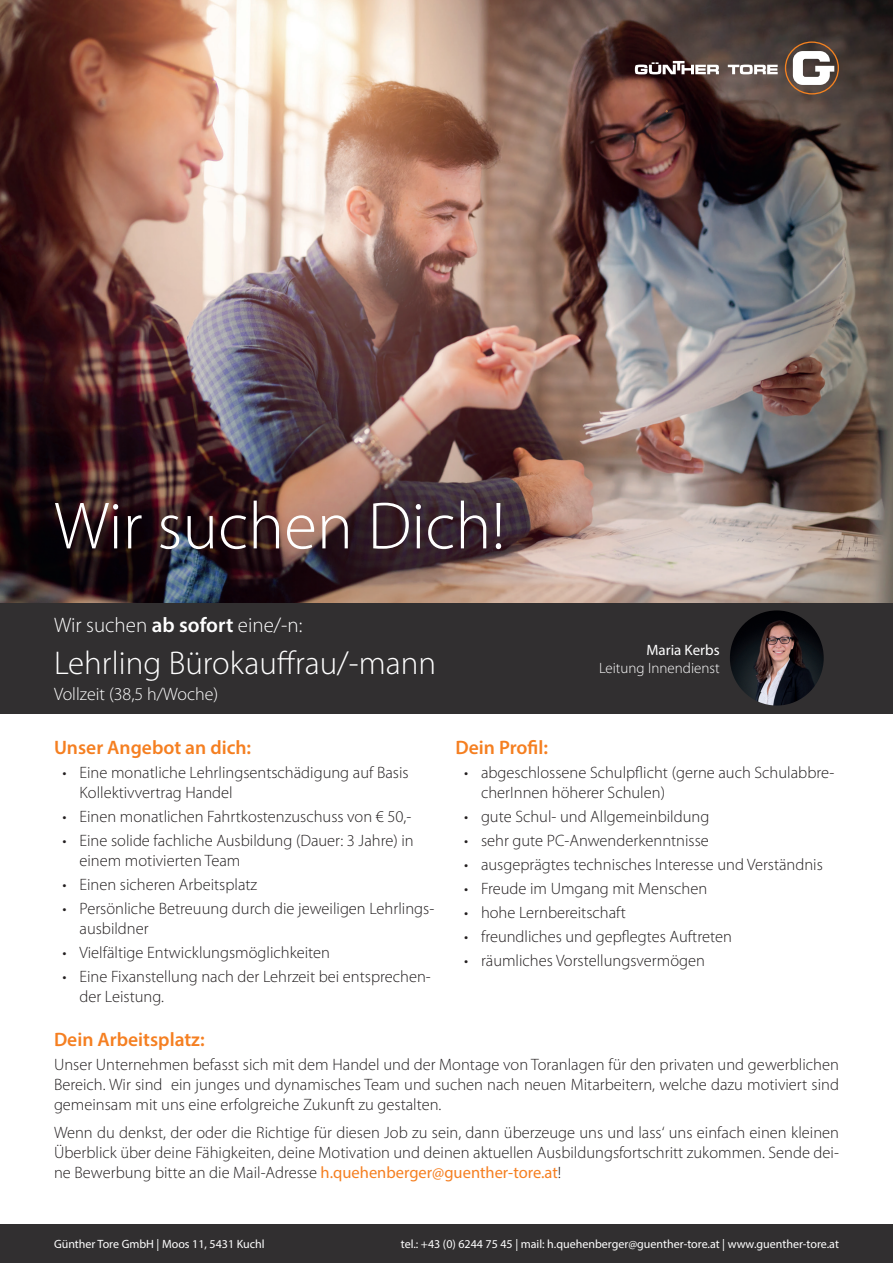
<style>
.page{position:relative;width:893px;height:1263px;background:#fff}
.page>*{position:absolute;margin:0;border:0;box-sizing:border-box;transform-origin:0 0}
.t1{font:300 67.35px "Myriad Pro";color:#fff}
.t2{font:300 33px "Myriad Pro";color:#fff}
.t3{font:300 21px "Myriad Pro";color:#fff}
.t4{font:600 19.5px "Myriad Pro";color:#f57f21}
.t5{font:300 18px "Myriad Pro";color:#fff}
.t6{font:300 16.5px/19.8px "Myriad Pro";color:#231f20}
.t7{font:300 15px "Myriad Pro";color:#fff}
.t8{font:15px "Myriad Pro";color:#fff}
.t9{font:12px "Myriad Pro";color:#fff}
.s1{font-weight:600}
.s2{font-weight:400;color:#f57f21}
</style>
<div class="page">
<img style="left:0;top:0;width:893px;height:603px">
<div style="left:0;top:1225px;width:893px;height:38px;background:#312f30"></div>
<div style="left:0;top:603px;width:893px;height:110px;background:#312f30"></div>
<svg style="left:785px;top:41px;width:54px;height:53px"></svg>
<svg style="left:635px;top:61px;width:84px;height:13px"></svg>
<svg style="left:728px;top:65px;width:50px;height:9px"></svg>
<img style="left:730px;top:610px;width:94px;height:95px">
<h1 class="t1" style="left:54px;top:485px;width:453px">Wir suchen Dich!</h1>
<p class="t3" style="left:54px;top:612px;width:250px">Wir suchen <span class="s1">ab sofort</span> eine/-n:</p>
<h2 class="t2" style="left:54px;top:643px;width:384px">Lehrling Bürokauffrau/-mann</h2>
<p class="t5" style="left:54px;top:683px;width:166px">Vollzeit (38,5 h/Woche)</p>
<p class="t4" style="left:54px;top:735px;width:199px">Unser Angebot an dich:</p>
<p class="t6" style="left:80px;top:763px;width:331px;text-indent:-17px">• Eine monatliche Lehrlingsentschädigung auf Basis<br>Kollektivvertrag Handel</p>
<p class="t6" style="left:63px;top:806px;width:350px">• Einen monatlichen Fahrtkostenzuschuss von € 50,-</p>
<p class="t6" style="left:80px;top:830px;width:336px;text-indent:-17px">• Eine solide fachliche Ausbildung (Dauer: 3 Jahre) in einem motivierten Team</p>
<p class="t6" style="left:63px;top:874px;width:196px">• Einen sicheren Arbeitsplatz</p>
<p class="t6" style="left:80px;top:898px;width:356px;text-indent:-17px">• Persönliche Betreuung durch die jeweiligen Lehrlings&shy;ausbildner</p>
<p class="t6" style="left:63px;top:942px;width:269px">• Vielfältige Entwicklungsmöglichkeiten</p>
<p class="t6" style="left:80px;top:966px;width:353px;text-indent:-17px">• Eine Fixanstellung nach der Lehrzeit bei entsprechen&shy;der Leistung.</p>
<p class="t8" style="left:646px;top:640px;width:75px">Maria Kerbs</p>
<p class="t7" style="left:599px;top:658px;width:122px">Leitung Innendienst</p>
<p class="t4" style="left:455px;top:735px;width:94px">Dein Profil:</p>
<p class="t6" style="left:481px;top:763px;width:355px;text-indent:-17px">• abgeschlossene Schulpflicht (gerne auch Schulabbre&shy;cherInnen höherer Schulen)</p>
<p class="t6" style="left:464px;top:806px;width:247px">• gute Schul- und Allgemeinbildung</p>
<p class="t6" style="left:464px;top:830px;width:246px">• sehr gute PC-Anwenderkenntnisse</p>
<p class="t6" style="left:464px;top:855px;width:360px">• ausgeprägtes technisches Interesse und Verständnis</p>
<p class="t6" style="left:464px;top:879px;width:245px">• Freude im Umgang mit Menschen</p>
<p class="t6" style="left:464px;top:903px;width:163px">• hohe Lernbereitschaft</p>
<p class="t6" style="left:464px;top:927px;width:269px">• freundliches und gepflegtes Auftreten</p>
<p class="t6" style="left:464px;top:951px;width:242px">• räumliches Vorstellungsvermögen</p>
<p class="t4" style="left:54px;top:1027px;width:152px">Dein Arbeitsplatz:</p>
<p class="t6" style="left:54px;top:1055px;width:786px;text-align:justify">Unser Unternehmen befasst sich mit dem Handel und der Montage von Toranlagen für den privaten und gewerblichen Bereich. Wir sind ein junges und dynamisches Team und suchen nach neuen Mitarbeitern, welche dazu motiviert sind gemeinsam mit uns eine erfolgreiche Zukunft zu gestalten.</p>
<p class="t6" style="left:54px;top:1123px;width:786px;text-align:justify">Wenn du denkst, der oder die Richtige für diesen Job zu sein, dann überzeuge uns und lass‘ uns einfach einen kleinen Überblick über deine Fähigkeiten, deine Motivation und deinen aktuellen Ausbildungsfortschritt zukommen. Sende dei&shy;ne Bewerbung bitte an die Mail-Adresse <span class="s2">h.quehenberger@guenther-tore.at</span>!</p>
<p class="t9" style="left:54px;top:1237px;width:212px">Günther Tore GmbH | Moos 11, 5431 Kuchl</p>
<p class="t9" style="left:401px;top:1237px;width:440px">tel.: +43 (0) 6244 75 45 | mail: h.quehenberger@guenther-tore.at | www.guenther-tore.at</p>
</div>
